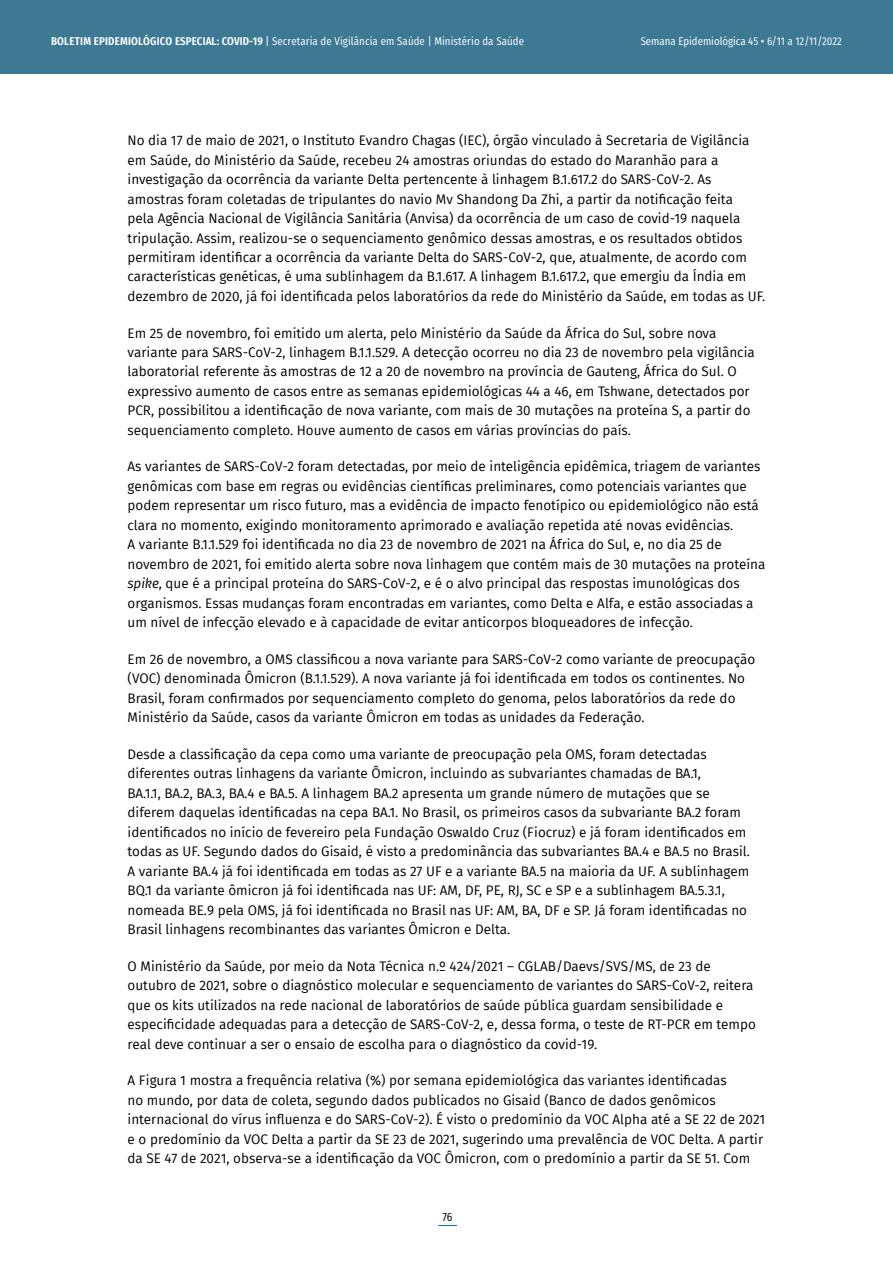
<style>
.page{position:relative;width:893px;height:1263px;background:#fff}
.page>*{position:absolute;margin:0;border:0;box-sizing:border-box;transform-origin:0 0}
.t1{font:13.5px/19.5px "Fira Sans";color:#000}
.t2{font:12px "Fira Sans Condensed";color:#000}
.t3{font:11.25px "Fira Sans Condensed";letter-spacing:.01em;color:#fff}
.s1{font-weight:600}
.s2{font-style:inherit}
.s3{font-weight:600;color:#e2e6eb}
.s4{font-style:italic}
</style>
<div class="page">
<div style="left:0;top:0;width:893px;height:74px;background:#3e7994"></div>
<svg style="left:438px;top:1225px;width:19px;height:1px"></svg>
<p class="t3" style="left:51px;top:30px;width:474px"><span class="s1">BOLETIM EPIDEMIOLÓGICO ESPECIAL: COVID-19</span> <span class="s2">|</span> Secretaria de Vigilância em Saúde | Ministério da Saúde</p>
<p class="t3" style="left:641px;top:30px;width:203px">Semana Epidemiológica 45 <span class="s3">•</span> 6/11 a 12/11/2022</p>
<p class="t1" style="left:128px;top:130px;width:639px">No dia 17 de maio de 2021, o Instituto Evandro Chagas (IEC), órgão vinculado à Secretaria de Vigilância em Saúde, do Ministério da Saúde, recebeu 24 amostras oriundas do estado do Maranhão para a investigação da ocorrência da variante Delta pertencente à linhagem B.1.617.2 do SARS-CoV-2. As amostras foram coletadas de tripulantes do navio Mv Shandong Da Zhi, a partir da notificação feita<br>pela Agência Nacional de Vigilância Sanitária (Anvisa) da ocorrência de um caso de covid-19 naquela tripulação. Assim, realizou-se o sequenciamento genômico dessas amostras, e os resultados obtidos permitiram identificar a ocorrência da variante Delta do SARS-CoV-2, que, atualmente, de acordo com características genéticas, é uma sublinhagem da B.1.617. A linhagem B.1.617.2, que emergiu da Índia em dezembro de 2020, já foi identificada pelos laboratórios da rede do Ministério da Saúde, em todas as UF.</p>
<p class="t1" style="left:128px;top:323px;width:629px">Em 25 de novembro, foi emitido um alerta, pelo Ministério da Saúde da África do Sul, sobre nova variante para SARS-CoV-2, linhagem B.1.1.529. A detecção ocorreu no dia 23 de novembro pela vigilância laboratorial referente às amostras de 12 a 20 de novembro na província de Gauteng, África do Sul. O expressivo aumento de casos entre as semanas epidemiológicas 44 a 46, em Tshwane, detectados por PCR, possibilitou a identificação de nova variante, com mais de 30 mutações na proteína S, a partir do sequenciamento completo. Houve aumento de casos em várias províncias do país.</p>
<p class="t1" style="left:128px;top:457px;width:639px">As variantes de SARS-CoV-2 foram detectadas, por meio de inteligência epidêmica, triagem de variantes genômicas com base em regras ou evidências científicas preliminares, como potenciais variantes que podem representar um risco futuro, mas a evidência de impacto fenotípico ou epidemiológico não está clara no momento, exigindo monitoramento aprimorado e avaliação repetida até novas evidências.<br>A variante B.1.1.529 foi identificada no dia 23 de novembro de 2021 na África do Sul, e, no dia 25 de novembro de 2021, foi emitido alerta sobre nova linhagem que contém mais de 30 mutações na proteína <span class="s4">spike</span>, que é a principal proteína do SARS-CoV-2, e é o alvo principal das respostas imunológicas dos organismos. Essas mudanças foram encontradas em variantes, como Delta e Alfa, e estão associadas a um nível de infecção elevado e à capacidade de evitar anticorpos bloqueadores de infecção.</p>
<p class="t1" style="left:128px;top:649px;width:629px">Em 26 de novembro, a OMS classificou a nova variante para SARS-CoV-2 como variante de preocupação (VOC) denominada Ômicron (B.1.1.529). A nova variante já foi identificada em todos os continentes. No Brasil, foram confirmados por sequenciamento completo do genoma, pelos laboratórios da rede do Ministério da Saúde, casos da variante Ômicron em todas as unidades da Federação.</p>
<p class="t1" style="left:128px;top:744px;width:624px">Desde a classificação da cepa como uma variante de preocupação pela OMS, foram detectadas diferentes outras linhagens da variante Ômicron, incluindo as subvariantes chamadas de BA.1,<br>BA.1.1, BA.2, BA.3, BA.4 e BA.5. A linhagem BA.2 apresenta um grande número de mutações que se diferem daquelas identificadas na cepa BA.1. No Brasil, os primeiros casos da subvariante BA.2 foram identificados no início de fevereiro pela Fundação Oswaldo Cruz (Fiocruz) e já foram identificados em todas as UF. Segundo dados do Gisaid, é visto a predominância das subvariantes BA.4 e BA.5 no Brasil.<br>A variante BA.4 já foi identificada em todas as 27 UF e a variante BA.5 na maioria da UF. A sublinhagem BQ.1 da variante ômicron já foi identificada nas UF: AM, DF, PE, RJ, SC e SP e a sublinhagem BA.5.3.1, nomeada BE.9 pela OMS, já foi identificada no Brasil nas UF: AM, BA, DF e SP. Já foram identificadas no Brasil linhagens recombinantes das variantes Ômicron e Delta.</p>
<p class="t1" style="left:128px;top:956px;width:630px">O Ministério da Saúde, por meio da Nota Técnica n.º 424/2021 – CGLAB/Daevs/SVS/MS, de 23 de outubro de 2021, sobre o diagnóstico molecular e sequenciamento de variantes do SARS-CoV-2, reitera que os kits utilizados na rede nacional de laboratórios de saúde pública guardam sensibilidade e especificidade adequadas para a detecção de SARS-CoV-2, e, dessa forma, o teste de RT-PCR em tempo real deve continuar a ser o ensaio de escolha para o diagnóstico da covid-19.</p>
<p class="t1" style="left:128px;top:1071px;width:639px">A Figura 1 mostra a frequência relativa (%) por semana epidemiológica das variantes identificadas<br>no mundo, por data de coleta, segundo dados publicados no Gisaid (Banco de dados genômicos internacional do vírus influenza e do SARS-CoV-2). É visto o predomínio da VOC Alpha até a SE 22 de 2021 e o predomínio da VOC Delta a partir da SE 23 de 2021, sugerindo uma prevalência de VOC Delta. A partir da SE 47 de 2021, observa-se a identificação da VOC Ômicron, com o predomínio a partir da SE 51. Com</p>
<p class="t2" style="left:443px;top:1205px;width:11px">76</p>
</div>
